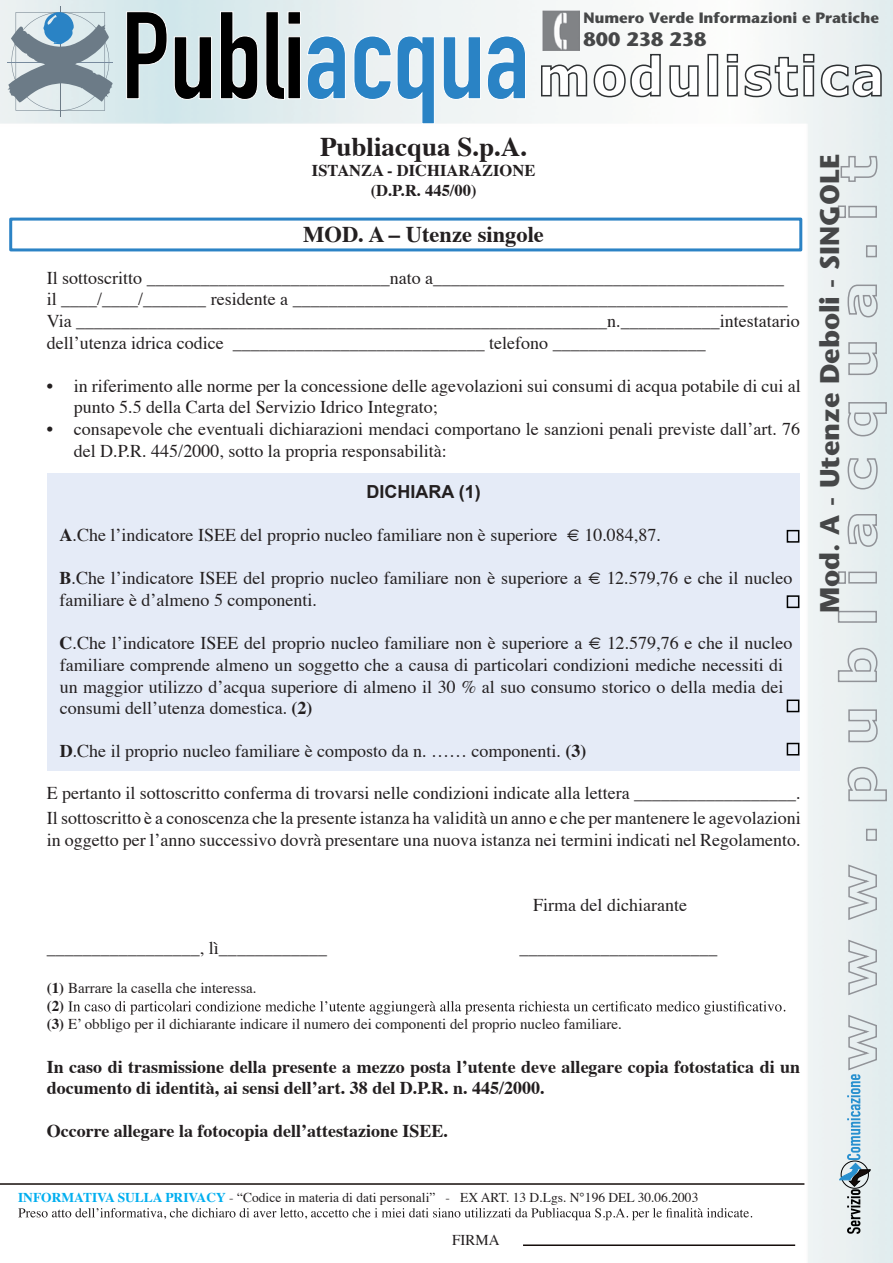
<style>
.page{position:relative;width:893px;height:1263px;background:#fff}
.page>*{position:absolute;margin:0;border:0;box-sizing:border-box;transform-origin:0 0}
.t1{font:700 27px "Stone Sans";color:#464748}
.t2{font:700 27px "Times";color:#231f20}
.t3{font:700 22.5px "Times";color:#231f20}
.t4{font:700 19.5px "Stone Sans";color:#464748}
.t5{font:18px/21.6px "Times";color:#231f20}
.t6{font:700 18px/21.6px "Times";color:#231f20}
.t7{font:700 18px "Arial";color:#231f20}
.t8{font:700 16.5px/19.8px "Times";color:#231f20;text-align:center}
.t9{font:15px/18px "Times";color:#231f20}
.t10{font:700 15px "Stone Sans";color:#464748}
.t11{font:13.5px "Times";color:#231f20}
.s1{font-weight:700}
.s2{font-weight:700;color:#00aeef}
</style>
<div class="page">
<img style="left:0;top:0;width:893px;height:1263px">
<svg style="left:126px;top:11px;width:400px;height:113px"></svg>
<svg style="left:839px;top:1074px;width:32px;height:160px;background:#bbcdd6"></svg>
<hr style="left:60px;top:6px;width:1px;height:111px;background:#6c7b87">
<svg style="left:8px;top:12px;width:105px;height:99px;background:#a3b5bf"></svg>
<svg style="left:540px;top:53px;width:121px;height:45px"></svg>
<svg style="left:669px;top:65px;width:30px;height:33px"></svg>
<div style="left:708px;top:55px;width:9px;height:41px;background:#fff"></div>
<div style="left:707px;top:54px;width:11px;height:42px;border:2px solid #2e3133"></div>
<svg style="left:726px;top:53px;width:156px;height:45px"></svg>
<svg style="left:837px;top:155px;width:51px;height:916px;background:#dfe6e8"></svg>
<svg style="left:18px;top:1208px;width:734px;height:12px"></svg>
<hr style="left:523px;top:1244px;width:272px;height:2px;background:#140c0a">
<div style="left:47px;top:473px;width:752px;height:298px;background:#e5ebf7"></div>
<svg style="left:68px;top:1001px;width:717px;height:13px"></svg>
<div style="left:787px;top:595px;width:12px;height:13px;border:2px solid #000"></div>
<div style="left:787px;top:699px;width:12px;height:13px;border:2px solid #000"></div>
<div style="left:787px;top:530px;width:12px;height:13px;border:2px solid #000"></div>
<div style="left:9px;top:218px;width:793px;height:33px;border:3px solid #2c83c5"></div>
<div style="left:787px;top:743px;width:12px;height:12px;border:2px solid #000"></div>
<img style="left:542px;top:11px;width:38px;height:39px">
<p class="t10" style="left:584px;top:8px;width:297px">Numero Verde Informazioni e Pratiche</p>
<p class="t4" style="left:584px;top:28px;width:124px">800 238 238</p>
<h1 class="t2" style="left:320px;top:121px;width:209px">Publiacqua S.p.A.</h1>
<p class="t8" style="left:312px;top:159px;width:225px">ISTANZA - DICHIARAZIONE (D.P.R. 445/00)</p>
<p class="t3" style="left:303px;top:213px;width:242px">MOD. A – Utenze singole</p>
<p class="t5" style="left:47px;top:265px;width:754px">Il sottoscritto ___________________________nato a_______________________________________<br>il ____/____/_______ residente a _______________________________________________________ Via ___________________________________________________________n.___________intestatario dell’utenza idrica codice ____________________________ telefono _________________</p>
<p class="t5" style="left:74px;top:373px;width:728px;text-indent:-27px">• in riferimento alle norme per la concessione delle agevolazioni sui consumi di acqua potabile di cui al punto 5.5 della Carta del Servizio Idrico Integrato;</p>
<p class="t5" style="left:74px;top:417px;width:728px;text-indent:-27px">• consapevole che eventuali dichiarazioni mendaci comportano le sanzioni penali previste dall’art. 76 del D.P.R. 445/2000, sotto la propria responsabilità:</p>
<p class="t7" style="left:366px;top:480px;width:116px">DICHIARA (1)</p>
<p class="t5" style="left:60px;top:523px;width:603px"><span class="s1">A</span>.Che l’indicatore ISEE del proprio nucleo familiare non è superiore € 10.084,87.</p>
<p class="t5" style="left:60px;top:566px;width:734px"><span class="s1">B</span>.Che l’indicatore ISEE del proprio nucleo familiare non è superiore a € 12.579,76 e che il nucleo familiare è d’almeno 5 componenti.</p>
<p class="t5" style="left:60px;top:631px;width:734px"><span class="s1">C</span>.Che l’indicatore ISEE del proprio nucleo familiare non è superiore a € 12.579,76 e che il nucleo familiare comprende almeno un soggetto che a causa di particolari condizioni mediche necessiti di un maggior utilizzo d’acqua superiore di almeno il 30 % al suo consumo storico o della media dei consumi dell’utenza domestica. <span class="s1">(2)</span></p>
<p class="t5" style="left:60px;top:739px;width:528px"><span class="s1">D</span>.Che il proprio nucleo familiare è composto da n. …… componenti. <span class="s1">(3)</span></p>
<p class="t5" style="left:47px;top:779px;width:755px;line-height:25.2px">E pertanto il sottoscritto conferma di trovarsi nelle condizioni indicate alla lettera __________________.<br>Il sottoscritto è a conoscenza che la presente istanza ha validità un anno e che per mantenere le agevolazioni</p>
<p class="t5" style="left:47px;top:827px;width:755px">in oggetto per l’anno successivo dovrà presentare una nuova istanza nei termini indicati nel Regolamento.</p>
<h1 class="t1" style="left:814px;top:613px;width:460px;rotate:-90deg">Mod. A - Utenze Deboli - SINGOLE</h1>
<p class="t5" style="left:533px;top:892px;width:155px">Firma del dichiarante</p>
<p class="t5" style="left:47px;top:935px;width:282px">_________________, lì____________</p>
<p class="t5" style="left:519px;top:935px;width:199px">______________________</p>
<p class="t9" style="left:47px;top:978px;width:576px"><span class="s1">(1)</span> Barrare la casella che interessa.<br><span class="s1">(2)<br>(3)</span> E’ obbligo per il dichiarante indicare il numero dei componenti del proprio nucleo familiare.</p>
<p class="t6" style="left:47px;top:1054px;width:755px">In caso di trasmissione della presente a mezzo posta l’utente deve allegare copia fotostatica di un documento di identità, ai sensi dell’art. 38 del D.P.R. n. 445/2000.</p>
<p class="t6" style="left:47px;top:1118px;width:403px">Occorre allegare la fotocopia dell’attestazione ISEE.</p>
<p class="t11" style="left:18px;top:1185px;width:682px"><span class="s2">INFORMATIVA SULLA PRIVACY</span> - “Codice in materia di dati personali” - EX ART. 13 D.Lgs. N°196 DEL 30.06.2003</p>
<p class="t9" style="left:452px;top:1229px;width:49px">FIRMA</p>
</div>
